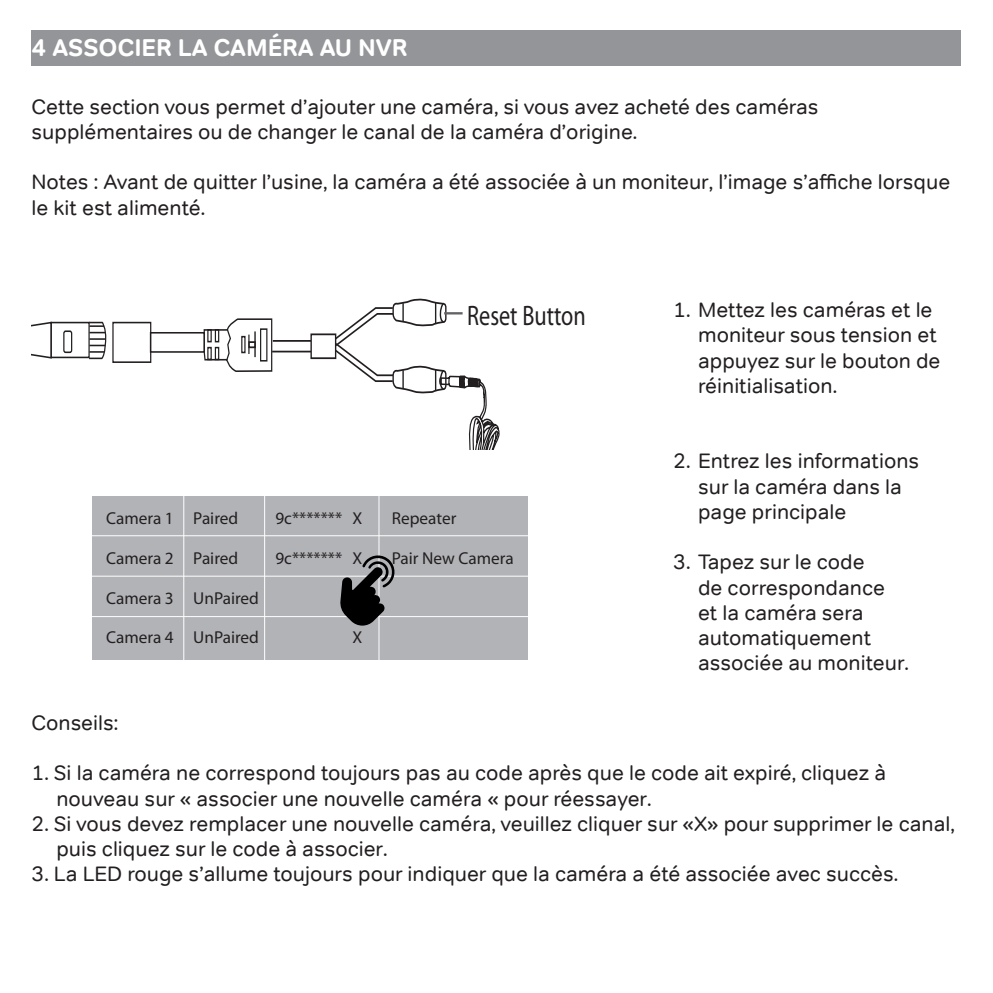
<style>
.page{position:relative;width:993px;height:993px;background:#fff}
.page>*{position:absolute;margin:0;border:0;box-sizing:border-box;transform-origin:0 0}
.t1{font:28.35px "Myriad Pro";color:#231f20;scale:.79 1}
.t2{font:700 24.5px "Tondo";color:#fff}
.t3{font:21px/25.2px "Tondo";color:#231f20}
.t4{font:17.15px "Myriad Pro";color:#231f20}
</style>
<div class="page">
<div style="left:31px;top:30px;width:930px;height:35px;background:#939598"></div>
<svg style="left:31px;top:321px;width:22px;height:38px"></svg>
<div style="left:50px;top:322px;width:40px;height:36px;border:1px solid #231f20"></div>
<svg style="left:88px;top:321px;width:18px;height:39px"></svg>
<div style="left:63px;top:330px;width:9px;height:23px;border:1px solid #231f20;border-radius:2px"></div>
<div style="left:112px;top:322px;width:39px;height:41px;border:1px solid #231f20"></div>
<div style="left:150px;top:332px;width:55px;height:20px;border:1px solid #231f20"></div>
<svg style="left:203px;top:318px;width:70px;height:54px"></svg>
<hr style="left:254px;top:331px;width:2px;height:26px;background:#231f20">
<div style="left:248px;top:341px;width:8px;height:7px;border:2px solid #231f20"></div>
<hr style="left:273px;top:340px;width:42px;height:1px;background:#231f20">
<hr style="left:272px;top:350px;width:42px;height:2px;background:#231f20">
<svg style="left:333px;top:298px;width:167px;height:151px"></svg>
<div style="left:311px;top:334px;width:24px;height:24px;background:#fff"></div>
<div style="left:310px;top:333px;width:26px;height:26px;border:2px solid #231f20"></div>
<div style="left:92px;top:496px;width:435px;height:163px;background:#b2b3b7"></div>
<hr style="left:85px;top:535px;width:449px;height:1px;background:#fff">
<hr style="left:183px;top:492px;width:1px;height:176px;background:#fff">
<hr style="left:264px;top:492px;width:1px;height:176px;background:#fff">
<hr style="left:378px;top:492px;width:1px;height:176px;background:#fff">
<hr style="left:85px;top:575px;width:449px;height:1px;background:#fff">
<hr style="left:85px;top:615px;width:449px;height:2px;background:#fff">
<svg style="left:340px;top:553px;width:56px;height:72px"></svg>
<p class="t2" style="left:31px;top:33px;width:377px">4 ASSOCIER LA CAMÉRA AU NVR</p>
<p class="t3" style="left:31px;top:94px;width:788px">Cette section vous permet d’ajouter une caméra, si vous avez acheté des caméras supplémentaires ou de changer le canal de la caméra d’origine.</p>
<p class="t3" style="left:31px;top:170px;width:919px">Notes : Avant de quitter l’usine, la caméra a été associée à un moniteur, l’image s’affiche lorsque le kit est alimenté.</p>
<p class="t4" style="left:106px;top:189px;width:106px">Wireless Setup</p>
<h1 class="t1" style="left:467px;top:297px;width:152px">Reset Button</h1>
<p class="t4" style="left:106px;top:508px;width:69px">Camera 1</p>
<p class="t4" style="left:106px;top:547px;width:69px">Camera 2</p>
<p class="t4" style="left:106px;top:587px;width:69px">Camera 3</p>
<p class="t4" style="left:106px;top:626px;width:69px">Camera 4</p>
<p class="t4" style="left:193px;top:508px;width:46px">Paired</p>
<p class="t4" style="left:193px;top:547px;width:46px">Paired</p>
<p class="t4" style="left:193px;top:587px;width:67px">UnPaired</p>
<p class="t4" style="left:193px;top:626px;width:67px">UnPaired</p>
<p class="t4" style="left:275px;top:508px;width:68px">9c*******</p>
<p class="t4" style="left:275px;top:547px;width:68px">9c*******</p>
<p class="t4" style="left:352px;top:508px;width:11px">X</p>
<p class="t4" style="left:352px;top:547px;width:11px">X</p>
<p class="t4" style="left:352px;top:626px;width:11px">X</p>
<p class="t4" style="left:391px;top:508px;width:66px">Repeater</p>
<p class="t4" style="left:391px;top:547px;width:123px">Pair New Camera</p>
<p class="t3" style="left:697px;top:297px;width:244px;text-indent:-25px">1. Mettez les caméras et le moniteur sous tension et appuyez sur le bouton de réinitialisation.</p>
<p class="t3" style="left:697px;top:448px;width:223px;text-indent:-25px">2. Entrez les informations sur la caméra dans la page principale</p>
<p class="t3" style="left:697px;top:549px;width:212px;text-indent:-25px">3. Tapez sur le code<br>de correspondance et la caméra sera automatiquement associée au moniteur.</p>
<p class="t3" style="left:31px;top:710px;width:88px">Conseils:</p>
<p class="t3" style="left:56px;top:760px;width:831px;text-indent:-25px">1. Si la caméra ne correspond toujours pas au code après que le code ait expiré, cliquez à nouveau sur « associer une nouvelle caméra « pour réessayer.</p>
<p class="t3" style="left:56px;top:810px;width:899px;text-indent:-25px">2. Si vous devez remplacer une nouvelle caméra, veuillez cliquer sur «X» pour supprimer le canal, puis cliquez sur le code à associer.</p>
<p class="t3" style="left:31px;top:861px;width:868px">3. La LED rouge s’allume toujours pour indiquer que la caméra a été associée avec succès.</p>
<p class="t4" style="left:127px;top:814px;width:69px">Camera 1</p>
<p class="t4" style="left:269px;top:817px;width:69px">Camera 2</p>
</div>
